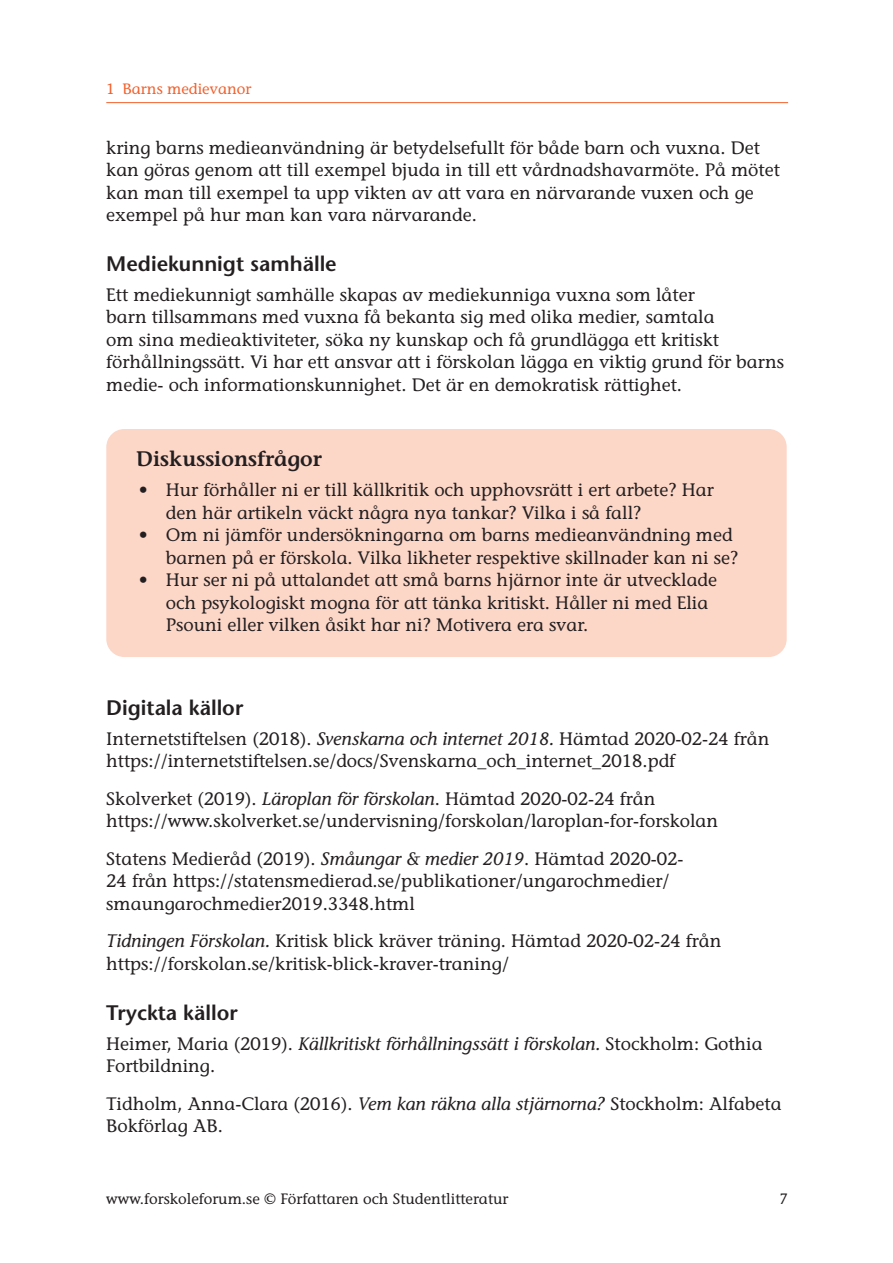
<style>
.page{position:relative;width:893px;height:1263px;background:#fff}
.page>*{position:absolute;margin:0;border:0;box-sizing:border-box;transform-origin:0 0}
.Rubrik_2{font:600 21px "Stone Sans Std";color:#231f20}
.Ruta_Rubrik{font:600 21px "Stone Informal Std";color:#231f20}
.Brödtext{font:500 18px/22.5px "Stone Informal Std";color:#231f20}
.t1{font:500 15px "Stone Informal Std";color:#231f20}
.t2{font:500 15px "Stone Informal Std";color:#f2612d}
.s1{font-style:italic}
</style>
<div class="page">
<hr style="left:106px;top:102px;width:682px;height:1px;background:#f2612d">
<div style="left:106px;top:429px;width:681px;height:228px;background:#fcd6c7;border-radius:18px"></div>
<p class="t2" style="left:106px;top:80px;width:146px">1 Barns medievanor</p>
<p class="Brödtext" style="left:106px;top:136px;width:675px">kring barns medieanvändning är betydelsefullt för både barn och vuxna. Det kan göras genom att till exempel bjuda in till ett vårdnadshavarmöte. På mötet kan man till exempel ta upp vikten av att vara en närvarande vuxen och ge exempel på hur man kan vara närvarande.</p>
<p class="Rubrik_2" style="left:106px;top:251px;width:232px">Mediekunnigt samhälle</p>
<p class="Brödtext" style="left:106px;top:283px;width:679px">Ett mediekunnigt samhälle skapas av mediekunniga vuxna som låter<br>barn tillsammans med vuxna få bekanta sig med olika medier, samtala<br>om sina medieaktiviteter, söka ny kunskap och få grundlägga ett kritiskt förhållningssätt. Vi har ett ansvar att i förskolan lägga en viktig grund för barns medie- och informationskunnighet. Det är en demokratisk rättighet.</p>
<p class="Ruta_Rubrik" style="left:136px;top:446px;width:188px">Diskussionsfrågor</p>
<p class="Brödtext" style="left:166px;top:479px;width:549px;text-indent:-27px">• Hur förhåller ni er till källkritik och upphovsrätt i ert arbete? Har den här artikeln väckt några nya tankar? Vilka i så fall?</p>
<p class="Brödtext" style="left:166px;top:524px;width:574px;text-indent:-27px">• Om ni jämför undersökningarna om barns medieanvändning med barnen på er förskola. Vilka likheter respektive skillnader kan ni se?</p>
<p class="Brödtext" style="left:166px;top:569px;width:553px;text-indent:-27px">• Hur ser ni på uttalandet att små barns hjärnor inte är utvecklade och psykologiskt mogna för att tänka kritiskt. Håller ni med Elia<br>Psouni eller vilken åsikt har ni? Motivera era svar.</p>
<p class="Rubrik_2" style="left:106px;top:695px;width:139px">Digitala källor</p>
<p class="Brödtext" style="left:106px;top:727px;width:665px">Internetstiftelsen (2018). <span class="s1">Svenskarna och internet 2018.</span> Hämtad 2020-02-24 från https://internetstiftelsen.se/docs/Svenskarna_och_internet_2018.pdf</p>
<p class="Brödtext" style="left:106px;top:787px;width:613px">Skolverket (2019). <span class="s1">Läroplan för förskolan</span>. Hämtad 2020-02-24 från https://www.skolverket.se/undervisning/forskolan/laroplan-for-forskolan</p>
<p class="Brödtext" style="left:106px;top:847px;width:579px">Statens Medieråd (2019). <span class="s1">Småungar &amp; medier 2019</span>. Hämtad 2020-02-<br>24 från https://statensmedierad.se/publikationer/ungarochmedier/ smaungarochmedier2019.3348.html</p>
<p class="Brödtext" style="left:106px;top:930px;width:617px"><span class="s1">Tidningen Förskolan.</span> Kritisk blick kräver träning. Hämtad 2020-02-24 från https://forskolan.se/kritisk-blick-kraver-traning/</p>
<p class="Rubrik_2" style="left:106px;top:999px;width:133px">Tryckta källor</p>
<p class="Brödtext" style="left:106px;top:1032px;width:658px">Heimer, Maria (2019). <span class="s1">Källkritiskt förhållningssätt i förskolan.</span> Stockholm: Gothia<br>Fortbildning.</p>
<p class="Brödtext" style="left:106px;top:1092px;width:677px">Tidholm, Anna-Clara (2016). <span class="s1">Vem kan räkna alla stjärnorna?</span> Stockholm: Alfabeta<br>Bokförlag AB.</p>
<p class="t1" style="left:106px;top:1190px;width:404px">www.forskoleforum.se © Författaren och Studentlitteratur</p>
<p class="t1" style="left:779px;top:1190px;width:10px">7</p>
</div>
